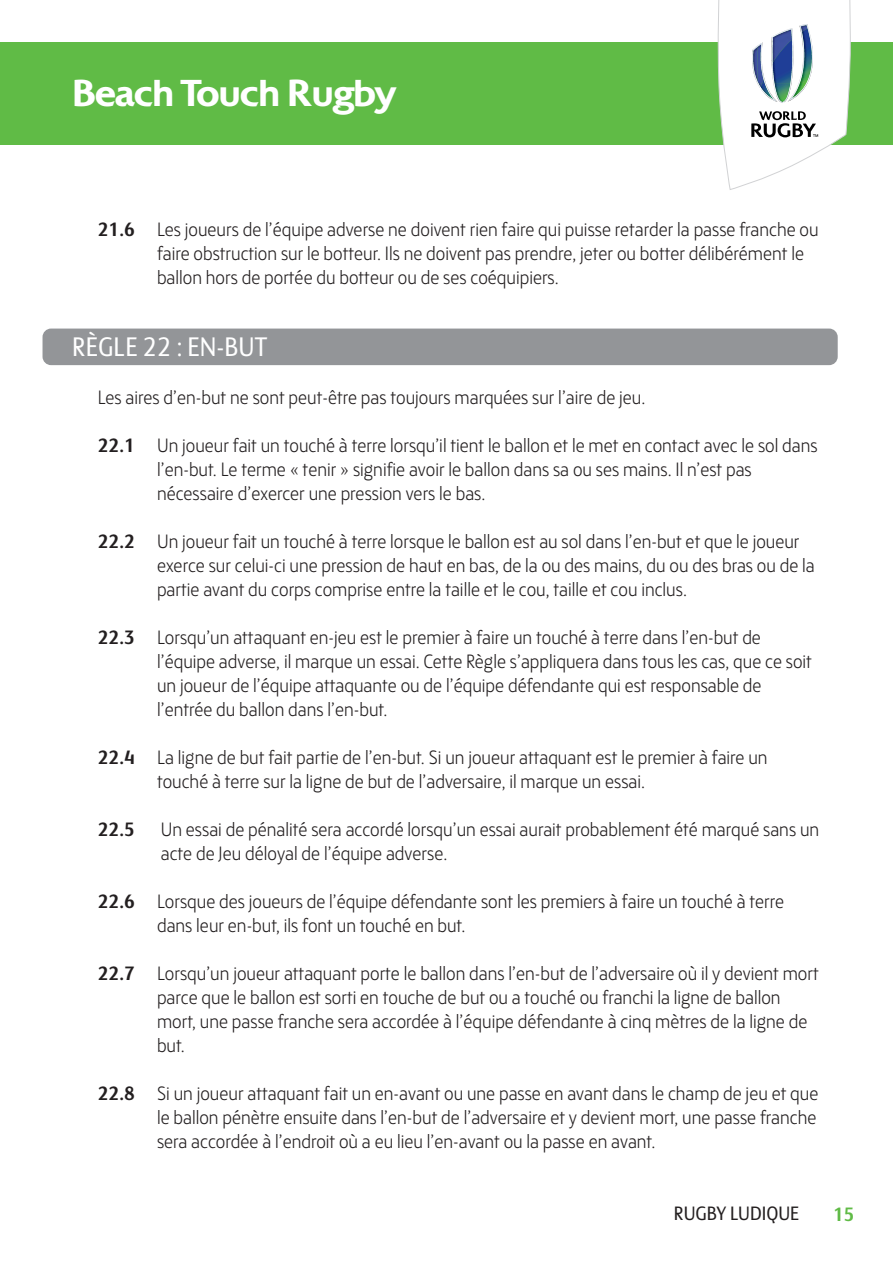
<style>
.page{position:relative;width:893px;height:1263px;background:#fff}
.page>*{position:absolute;margin:0;border:0;box-sizing:border-box;transform-origin:0 0}
.t1{font:700 39px "Colosseum";letter-spacing:-.035em;color:#fff}
.t2{font:27px "FS Blake";color:#fff;scale:.92 1}
.t3{font:300 19.5px/24px "FS Blake";color:#231f20;scale:.93 1}
.t4{font:19.5px "FS Blake";color:#231f20;scale:.93 1}
.t5{font:700 19.5px "FS Blake";color:#231f20;scale:.93 1}
.t6{font:700 19.5px "FS Blake";color:#60bb46;scale:.93 1}
.s1{font-weight:700}
</style>
<div class="page">
<div style="left:43px;top:329px;width:795px;height:36px;background:#939598;border-radius:9px"></div>
<div style="left:0;top:43px;width:893px;height:102px;background:#60bb46"></div>
<svg style="left:718px;top:0;width:132px;height:190px"></svg>
<img style="left:765px;top:83px;width:10px;height:17px">
<h1 class="t1" style="left:72px;top:72px;width:326px">Beach Touch Rugby</h1>
<p class="t3" style="left:157px;top:219px;width:713px;text-indent:-59px"><span class="s1">21.6</span> Les joueurs de l’équipe adverse ne doivent rien faire qui puisse retarder la passe franche ou faire obstruction sur le botteur. Ils ne doivent pas prendre, jeter ou botter délibérément le ballon hors de portée du botteur ou de ses coéquipiers.</p>
<h2 class="t2" style="left:72px;top:337px;width:214px">RÈGLE 22 : EN-BUT</h2>
<p class="t3" style="left:98px;top:387px;width:590px">Les aires d’en-but ne sont peut-être pas toujours marquées sur l’aire de jeu.</p>
<p class="t3" style="left:157px;top:435px;width:712px;text-indent:-59px"><span class="s1">22.1</span> Un joueur fait un touché à terre lorsqu’il tient le ballon et le met en contact avec le sol dans l’en-but. Le terme « tenir » signifie avoir le ballon dans sa ou ses mains. Il n’est pas nécessaire d’exercer une pression vers le bas.</p>
<p class="t3" style="left:157px;top:531px;width:709px;text-indent:-59px"><span class="s1">22.2</span> Un joueur fait un touché à terre lorsque le ballon est au sol dans l’en-but et que le joueur exerce sur celui-ci une pression de haut en bas, de la ou des mains, du ou des bras ou de la partie avant du corps comprise entre la taille et le cou, taille et cou inclus.</p>
<p class="t3" style="left:157px;top:627px;width:706px;text-indent:-59px"><span class="s1">22.3</span> Lorsqu’un attaquant en-jeu est le premier à faire un touché à terre dans l’en-but de l’équipe adverse, il marque un essai. Cette Règle s’appliquera dans tous les cas, que ce soit un joueur de l’équipe attaquante ou de l’équipe défendante qui est responsable de l’entrée du ballon dans l’en-but.</p>
<p class="t3" style="left:157px;top:747px;width:658px;text-indent:-59px"><span class="s1">22.4</span> La ligne de but fait partie de l’en-but. Si un joueur attaquant est le premier à faire un touché à terre sur la ligne de but de l’adversaire, il marque un essai.</p>
<p class="t5" style="left:98px;top:822px;width:41px">22.5</p>
<p class="t3" style="left:161px;top:819px;width:709px">Un essai de pénalité sera accordé lorsqu’un essai aurait probablement été marqué sans un acte de Jeu déloyal de l’équipe adverse.</p>
<p class="t3" style="left:157px;top:891px;width:676px;text-indent:-59px"><span class="s1">22.6</span> Lorsque des joueurs de l’équipe défendante sont les premiers à faire un touché à terre dans leur en-but, ils font un touché en but.</p>
<p class="t3" style="left:157px;top:963px;width:713px;text-indent:-59px"><span class="s1">22.7</span> Lorsqu’un joueur attaquant porte le ballon dans l’en-but de l’adversaire où il y devient mort parce que le ballon est sorti en touche de but ou a touché ou franchi la ligne de ballon mort, une passe franche sera accordée à l’équipe défendante à cinq mètres de la ligne de but.</p>
<p class="t3" style="left:157px;top:1083px;width:713px;text-align:justify;text-indent:-59px"><span class="s1">22.8</span> Si un joueur attaquant fait un en-avant ou une passe en avant dans le champ de jeu et que le ballon pénètre ensuite dans l’en-but de l’adversaire et y devient mort, une passe franche sera accordée à l’endroit où a eu lieu l’en-avant ou la passe en avant.</p>
<p class="t4" style="left:674px;top:1206px;width:137px">RUGBY LUDIQUE</p>
<p class="t6" style="left:833px;top:1208px;width:25px">15</p>
</div>
